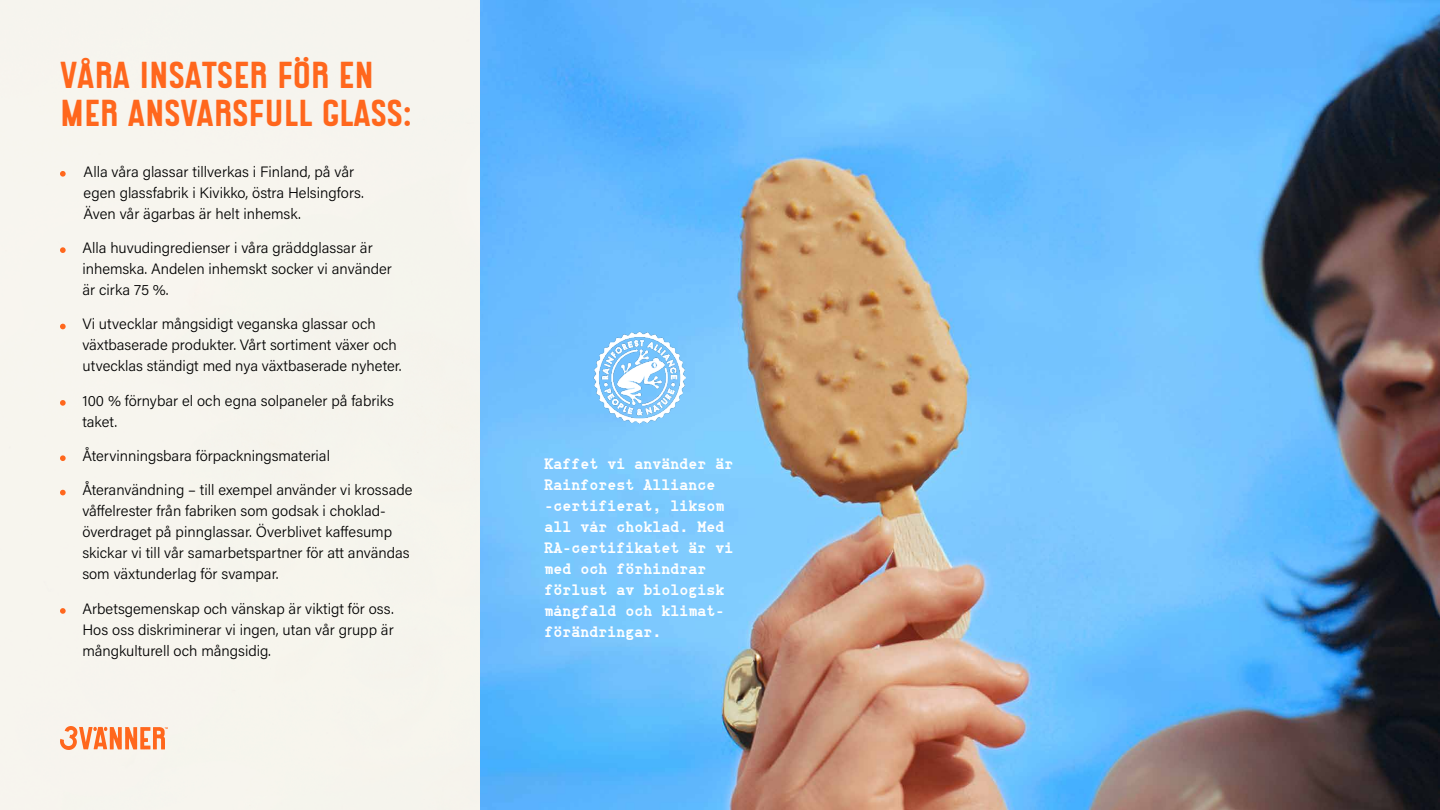
<style>
.page{position:relative;width:1440px;height:810px;background:#fff}
.page>*{position:absolute;margin:0;border:0;box-sizing:border-box;transform-origin:0 0}
.t1{font:37.5px/37.5px "Maineri Bold Soft";color:#ff671d}
.t2{font:300 15px/21px "Acumin Pro";color:#000}
.t3{font:700 15px/21px "NB Typewriter Pro";color:#fff}
</style>
<div class="page">
<img style="left:0;top:0;width:1440px;height:810px">
<svg style="left:494px;top:325px;width:226px;height:476px;fill:#76c3fe"></svg>
<svg style="left:60px;top:171px;width:6px;height:6px"></svg>
<svg style="left:60px;top:247px;width:6px;height:6px"></svg>
<svg style="left:60px;top:324px;width:6px;height:5px"></svg>
<svg style="left:60px;top:400px;width:6px;height:6px"></svg>
<svg style="left:60px;top:455px;width:6px;height:6px"></svg>
<svg style="left:60px;top:490px;width:6px;height:5px"></svg>
<svg style="left:60px;top:608px;width:6px;height:6px"></svg>
<img style="left:594px;top:332px;width:92px;height:92px">
<svg style="left:60px;top:726px;width:108px;height:24px"></svg>
<h1 class="t1" style="left:60px;top:57px;width:354px">VÅRA INSATSER FÖR EN<br>MER ANSVARSFULL GLASS:</h1>
<p class="t2" style="left:84px;top:160px;width:282px">Alla våra glassar tillverkas i Finland, på vår egen glassfabrik i Kivikko, östra Helsingfors.<br>Även vår ägarbas är helt inhemsk.</p>
<p class="t2" style="left:82px;top:237px;width:311px">Alla huvudingredienser i våra gräddglassar är inhemska. Andelen inhemskt socker vi använder är cirka 75 %.</p>
<p class="t2" style="left:82px;top:313px;width:321px">Vi utvecklar mångsidigt veganska glassar och växtbaserade produkter. Vårt sortiment växer och utvecklas ständigt med nya växtbaserade nyheter.</p>
<p class="t2" style="left:82px;top:389px;width:313px">100 % förnybar el och egna solpaneler på fabriks taket.</p>
<p class="t2" style="left:82px;top:445px;width:249px">Återvinningsbara förpackningsmaterial</p>
<p class="t2" style="left:82px;top:479px;width:332px">Återanvändning – till exempel använder vi krossade våffelrester från fabriken som godsak i choklad&shy;överdraget på pinnglassar. Överblivet kaffesump skickar vi till vår samarbetspartner för att användas som växtunderlag för svampar.</p>
<p class="t2" style="left:82px;top:597px;width:313px;text-align:justify">Arbetsgemenskap och vänskap är viktigt för oss.<br>Hos oss diskriminerar vi ingen, utan vår grupp är mångkulturell och mångsidig.</p>
<p class="t3" style="left:544px;top:453px;width:190px">Kaffet vi använder är<br>Rainforest Alliance -certifierat, liksom all vår choklad. Med<br>RA-certifikatet är vi med och förhindrar förlust av biologisk mångfald och klimat&shy;förändringar.</p>
</div>
